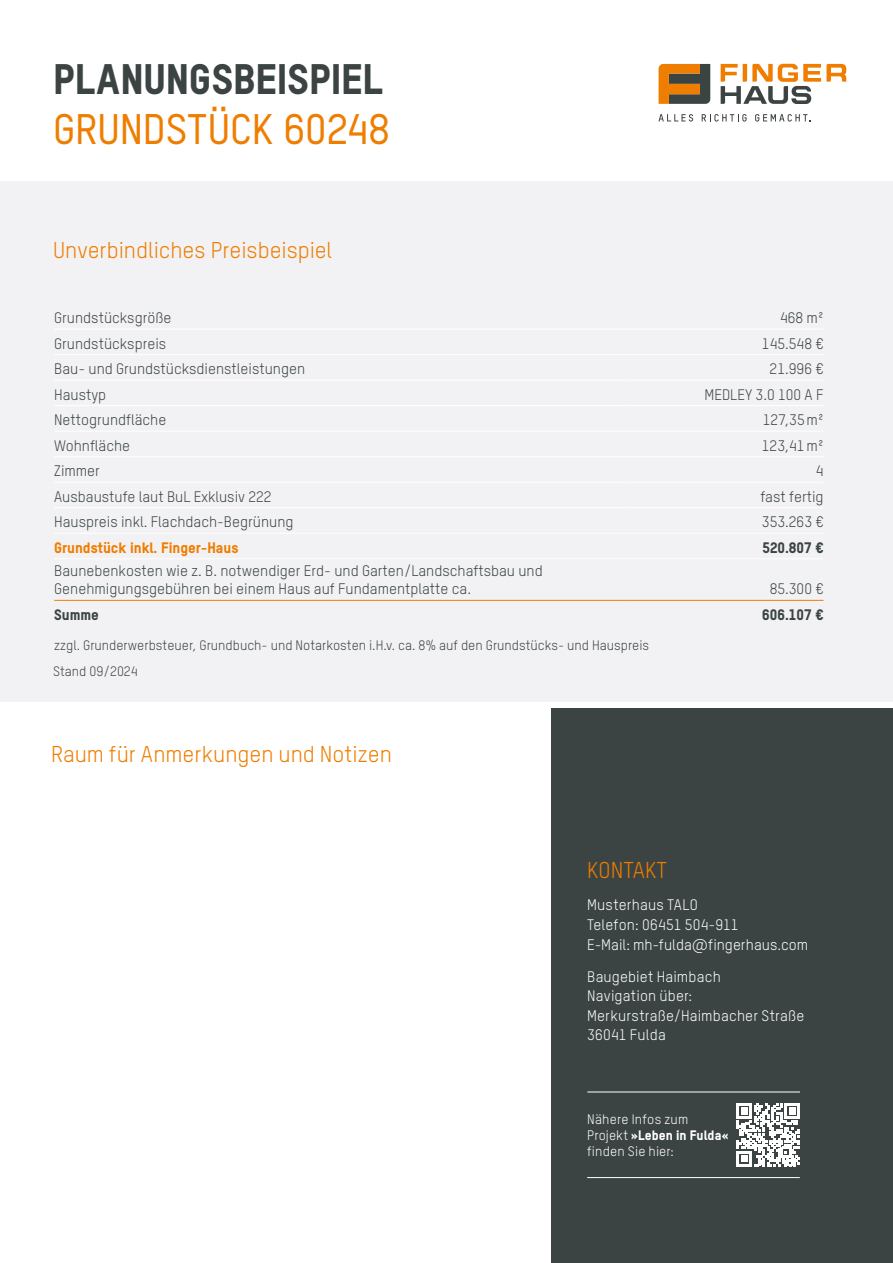
<style>
.page{position:relative;width:893px;height:1263px;background:#fff}
.page>*{position:absolute;margin:0;border:0;box-sizing:border-box;transform-origin:0 0}
.t1{font:800 42px "TSTARPRO";color:#3c4443}
.t2{font:500 42px "TSTARPRO";letter-spacing:-.005em;color:#ef7d00}
.t3{font:22.5px "TSTARPRO";color:#ef7d00}
.t4{font:15px/18px "TSTARPRO";color:#3c4443}
.t5{font:15px/19.5px "TSTARPRO";letter-spacing:.01em;color:#fff}
.t6{font:800 15px "TSTARPRO";color:#ef7d00}
.t7{font:800 15px "TSTARPRO";color:#3c4443}
.t8{font:13.5px/26.5px "TSTARPRO";color:#3c4443}
.t9{font:13.5px/16.2px "TSTARPRO";letter-spacing:.015em;color:#fff}
.s1{font-weight:800}
</style>
<div class="page">
<div style="left:0;top:181px;width:893px;height:521px;background:#f2f2f4"></div>
<div style="left:551px;top:708px;width:342px;height:555px;background:#3c4443"></div>
<svg style="left:737px;top:1103px;width:63px;height:63px"></svg>
<hr style="left:587px;top:1091px;width:213px;height:1px;background:#fff">
<hr style="left:587px;top:1177px;width:213px;height:1px;background:#fff">
<hr style="left:54px;top:329px;width:571px;height:1px;background:#fff">
<hr style="left:625px;top:329px;width:198px;height:1px;background:#fff">
<hr style="left:54px;top:354px;width:571px;height:1px;background:#fff">
<hr style="left:625px;top:354px;width:198px;height:1px;background:#fff">
<hr style="left:54px;top:380px;width:571px;height:1px;background:#fff">
<hr style="left:625px;top:380px;width:198px;height:1px;background:#fff">
<hr style="left:54px;top:405px;width:571px;height:1px;background:#fff">
<hr style="left:625px;top:405px;width:198px;height:1px;background:#fff">
<hr style="left:54px;top:431px;width:571px;height:1px;background:#fff">
<hr style="left:625px;top:431px;width:198px;height:1px;background:#fff">
<hr style="left:54px;top:456px;width:571px;height:1px;background:#fff">
<hr style="left:625px;top:456px;width:198px;height:1px;background:#fff">
<hr style="left:54px;top:482px;width:571px;height:1px;background:#fff">
<hr style="left:625px;top:482px;width:198px;height:1px;background:#fff">
<hr style="left:54px;top:507px;width:571px;height:1px;background:#fff">
<hr style="left:625px;top:507px;width:198px;height:1px;background:#fff">
<hr style="left:54px;top:533px;width:571px;height:1px;background:#fff">
<hr style="left:625px;top:533px;width:198px;height:1px;background:#fff">
<hr style="left:54px;top:558px;width:571px;height:1px;background:#fff">
<hr style="left:625px;top:558px;width:198px;height:1px;background:#fff">
<hr style="left:54px;top:600px;width:571px;height:1px;background:#ef7d00">
<hr style="left:625px;top:600px;width:198px;height:1px;background:#ef7d00">
<svg style="left:721px;top:64px;width:125px;height:40px"></svg>
<svg style="left:659px;top:64px;width:51px;height:40px;background:#976324"></svg>
<svg style="left:658px;top:114px;width:35px;height:8px"></svg>
<svg style="left:702px;top:114px;width:45px;height:8px"></svg>
<svg style="left:755px;top:114px;width:56px;height:8px"></svg>
<h1 class="t1" style="left:53px;top:50px;width:331px">PLANUNGSBEISPIEL</h1>
<h1 class="t2" style="left:53px;top:101px;width:338px">GRUNDSTÜCK 60248</h1>
<h2 class="t3" style="left:53px;top:235px;width:280px">Unverbindliches Preisbeispiel</h2>
<p class="t4" style="left:54px;top:308px;width:119px">Grundstücksgröße</p>
<p class="t4" style="left:780px;top:308px;width:45px">468 m²</p>
<p class="t4" style="left:54px;top:334px;width:114px">Grundstückspreis</p>
<p class="t4" style="left:762px;top:334px;width:63px">145.548 €</p>
<p class="t4" style="left:54px;top:359px;width:252px">Bau- und Grundstücksdienstleistungen</p>
<p class="t4" style="left:770px;top:359px;width:55px">21.996 €</p>
<p class="t4" style="left:54px;top:385px;width:54px">Haustyp</p>
<p class="t4" style="left:704px;top:385px;width:121px">MEDLEY 3.0 100 A F</p>
<p class="t4" style="left:54px;top:410px;width:114px">Nettogrundfläche</p>
<p class="t4" style="left:763px;top:410px;width:62px">127,35m²</p>
<p class="t4" style="left:54px;top:436px;width:77px">Wohnfläche</p>
<p class="t4" style="left:762px;top:436px;width:63px">123,41m²</p>
<p class="t4" style="left:54px;top:461px;width:47px">Zimmer</p>
<p class="t4" style="left:816px;top:461px;width:9px">4</p>
<p class="t4" style="left:54px;top:487px;width:219px">Ausbaustufe laut BuL Exklusiv 222</p>
<p class="t4" style="left:760px;top:487px;width:65px">fast fertig</p>
<p class="t4" style="left:54px;top:512px;width:241px">Hauspreis inkl. Flachdach-Begrünung</p>
<p class="t4" style="left:762px;top:512px;width:63px">353.263 €</p>
<p class="t6" style="left:54px;top:537px;width:186px">Grundstück inkl. Finger-Haus</p>
<p class="t7" style="left:762px;top:537px;width:63px">520.807 €</p>
<p class="t4" style="left:54px;top:561px;width:490px">Baunebenkosten wie z. B. notwendiger Erd- und Garten/Landschaftsbau und<br>Genehmigungsgebühren bei einem Haus auf Fundamentplatte ca.</p>
<p class="t4" style="left:770px;top:579px;width:55px">85.300 €</p>
<p class="t7" style="left:54px;top:604px;width:46px">Summe</p>
<p class="t7" style="left:762px;top:604px;width:63px">606.107 €</p>
<p class="t8" style="left:53px;top:631px;width:598px">zzgl. Grunderwerbsteuer, Grundbuch- und Notarkosten i.H.v. ca. 8% auf den Grundstücks- und Hauspreis<br>Stand 09/2024</p>
<h2 class="t3" style="left:51px;top:739px;width:342px">Raum für Anmerkungen und Notizen</h2>
<h2 class="t3" style="left:587px;top:855px;width:81px">KONTAKT</h2>
<p class="t5" style="left:587px;top:895px;width:223px">Musterhaus TALO<br>Telefon: 06451 504-911<br>E-Mail: mh-fulda@fingerhaus.com</p>
<p class="t5" style="left:587px;top:966px;width:219px">Baugebiet Haimbach<br>Navigation über:<br>Merkurstraße/Haimbacher Straße<br>36041 Fulda</p>
<p class="t9" style="left:587px;top:1110px;width:143px">Nähere Infos zum<br>Projekt <span class="s1">»Leben in Fulda« </span>finden Sie hier:</p>
</div>
